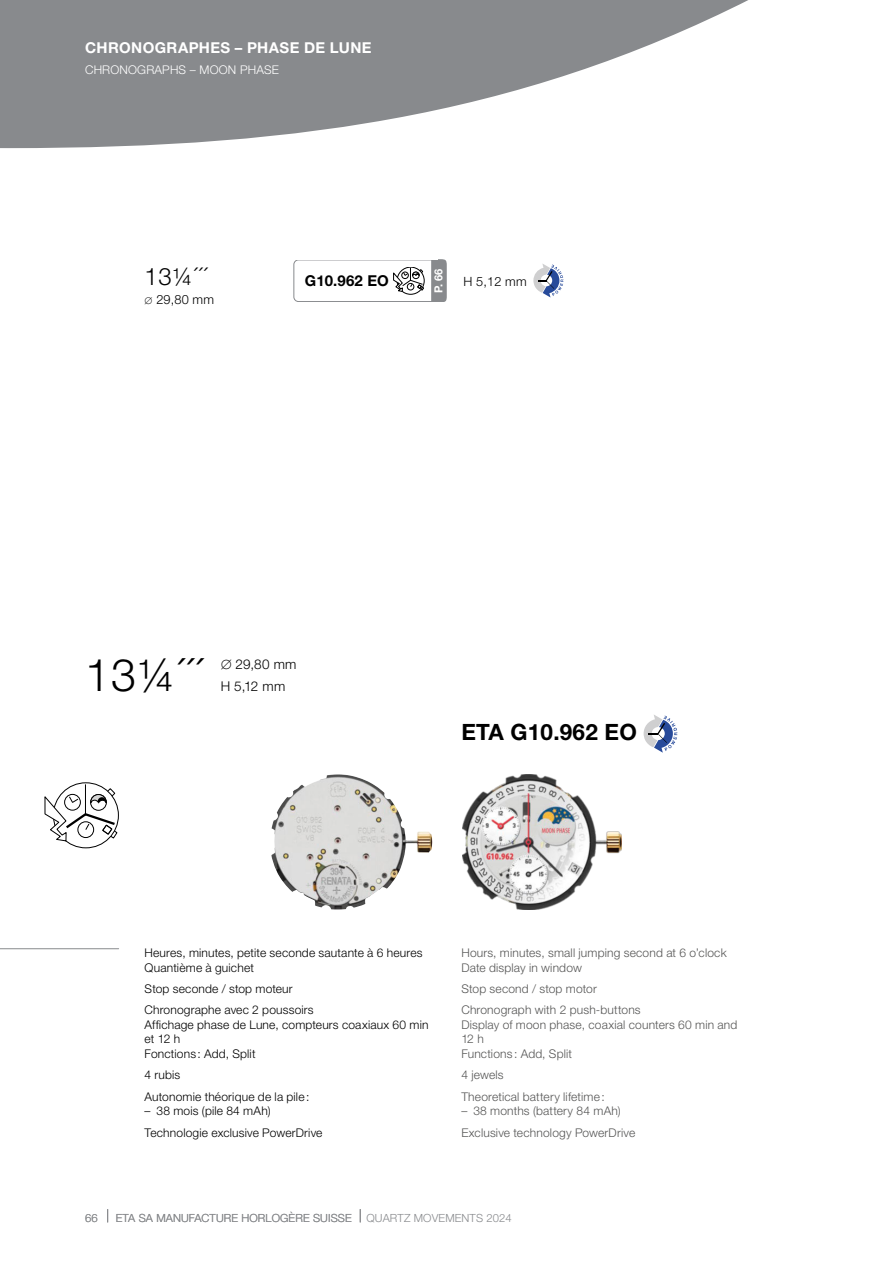
<style>
.page{position:relative;width:893px;height:1263px;background:#fff}
.page>*{position:absolute;margin:0;border:0;box-sizing:border-box;transform-origin:0 0}
.t1{font:300 45px "Helvetica Neue LTW1 G";color:#000}
.t2{font:300 24px "Helvetica Neue LTW1 G";color:#000}
.t3{font:700 22.5px "Helvetica Neue LT Std";letter-spacing:.01em;color:#000}
.t4{font:700 15px "Helvetica Neue LT Pro";letter-spacing:.025em;color:#fff}
.t5{font:700 15px "Helvetica Neue LT Std";letter-spacing:.01em;color:#000}
.t6{font:300 13.5px/22.5px "Helvetica Neue LT Std";letter-spacing:.02em;color:#000}
.t7{font:300 12.75px "Helvetica Neue LT Std";letter-spacing:.01em;color:#000}
.t8{font:300 12px/14.7px "Helvetica Neue LT Std";letter-spacing:.015em;color:#565655}
.t9{font:300 12px/14.7px "Helvetica Neue LT Std";letter-spacing:.015em;color:#000}
.t10{font:300 12px "Helvetica Neue LT Std";letter-spacing:.015em;color:#fff}
.t11{font:300 11.25px "Helvetica Neue LT Std";letter-spacing:.01em;color:#888a8d}
.t12{font:700 11.1px "Helvetica Neue LT Std";color:#fff}
</style>
<div class="page">
<svg style="left:0;top:0;width:748px;height:148px;fill:#888a8d"></svg>
<svg style="left:107px;top:1209px;width:1px;height:13px"></svg>
<svg style="left:360px;top:1209px;width:1px;height:13px"></svg>
<svg style="left:644px;top:715px;width:33px;height:38px"></svg>
<hr style="left:85px;top:784px;width:1px;height:30px;background:#000">
<svg style="left:44px;top:788px;width:74px;height:54px"></svg>
<hr style="left:0;top:948px;width:119px;height:1px;background:#888a8d">
<img style="left:462px;top:774px;width:160px;height:135px">
<img style="left:271px;top:774px;width:144px;height:135px">
<div style="left:397px;top:267px;width:27px;height:27px;border:1px solid #000;border-radius:50%"></div>
<svg style="left:393px;top:268px;width:31px;height:24px"></svg>
<div style="left:293px;top:259px;width:153px;height:43px;border:1px solid #888a8d;border-radius:5px"></div>
<svg style="left:431px;top:259px;width:15px;height:43px"></svg>
<svg style="left:533px;top:264px;width:30px;height:33px"></svg>
<p class="t4" style="left:85px;top:38px;width:288px">CHRONOGRAPHES – PHASE DE LUNE</p>
<p class="t10" style="left:85px;top:63px;width:195px">CHRONOGRAPHS – MOON PHASE</p>
<h2 class="t2" style="left:145px;top:262px;width:65px">13¼´´´</h2>
<p class="t7" style="left:145px;top:291px;width:71px">∅ 29,80 mm</p>
<p class="t5" style="left:305px;top:272px;width:86px">G10.962 EO</p>
<p class="t12" style="left:431px;top:293px;width:26px;rotate:-90deg">P. 66</p>
<p class="t7" style="left:463px;top:273px;width:65px">H 5,12 mm</p>
<h1 class="t1" style="left:85px;top:648px;width:120px">13¼´´´</h1>
<p class="t6" style="left:221px;top:652px;width:77px">∅ 29,80 mm<br>H 5,12 mm</p>
<h3 class="t3" style="left:461px;top:718px;width:177px">ETA G10.962 EO</h3>
<p class="t9" style="left:145px;top:945px;width:280px">Heures, minutes, petite seconde sautante à 6 heures<br>Quantième à guichet</p>
<p class="t8" style="left:461px;top:945px;width:267px">Hours, minutes, small jumping second at 6 o’clock<br>Date display in window</p>
<p class="t9" style="left:145px;top:981px;width:150px">Stop seconde / stop moteur</p>
<p class="t8" style="left:461px;top:981px;width:137px">Stop second / stop motor</p>
<p class="t9" style="left:145px;top:1002px;width:285px">Chronographe avec 2 poussoirs<br>Affichage phase de Lune, compteurs coaxiaux 60 min et 12 h<br>Fonctions : Add, Split</p>
<p class="t8" style="left:461px;top:1002px;width:278px">Chronograph with 2 push-buttons<br>Display of moon phase, coaxial counters 60 min and<br>12 h<br>Functions : Add, Split</p>
<p class="t9" style="left:145px;top:1067px;width:37px">4 rubis</p>
<p class="t8" style="left:461px;top:1067px;width:44px">4 jewels</p>
<p class="t9" style="left:145px;top:1089px;width:166px">Autonomie théorique de la pile:</p>
<p class="t9" style="left:145px;top:1103px;width:128px">– 38 mois (pile 84 mAh)</p>
<p class="t8" style="left:461px;top:1089px;width:145px">Theoretical battery lifetime:</p>
<p class="t8" style="left:461px;top:1103px;width:161px">– 38 months (battery 84 mAh)</p>
<p class="t9" style="left:145px;top:1125px;width:179px">Technologie exclusive PowerDrive</p>
<p class="t8" style="left:461px;top:1125px;width:175px">Exclusive technology PowerDrive</p>
<p class="t11" style="left:85px;top:1211px;width:14px">66</p>
<p class="t11" style="left:116px;top:1211px;width:237px">ETA SA MANUFACTURE HORLOGÈRE SUISSE</p>
<p class="t11" style="left:366px;top:1211px;width:147px">QUARTZ MOVEMENTS 2024</p>
</div>
